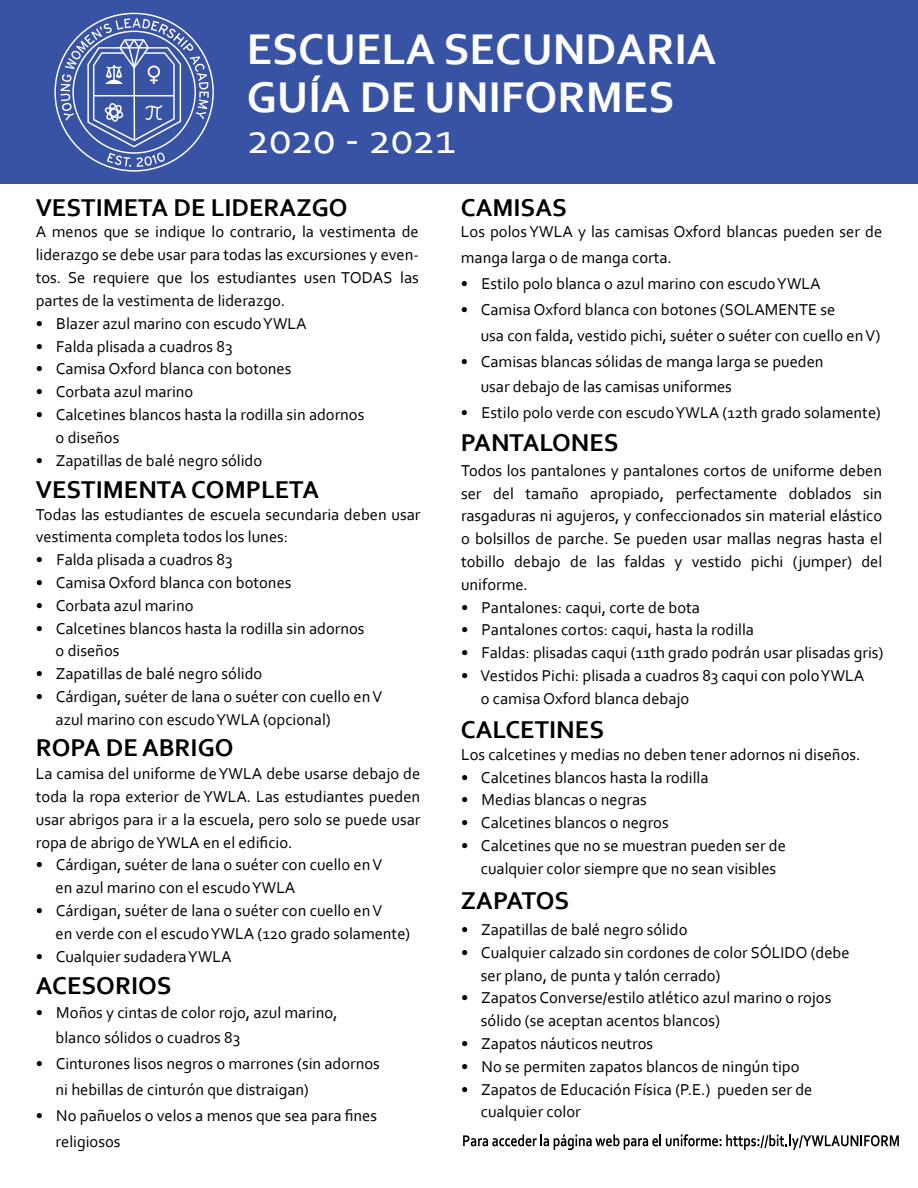
<style>
.page{position:relative;width:918px;height:1188px;background:#fff}
.page>*{position:absolute;margin:0;border:0;box-sizing:border-box;transform-origin:0 0}
.t1{font:700 45px/48.2px "Corbel";color:#fff}
.t2{font:44.7px "Corbel";letter-spacing:-.02em;color:#fff}
.t3{font:700 25.5px "Corbel";color:#000}
.t4{font:16.5px/22.8px "Corbel";color:#000}
</style>
<div class="page">
<div style="left:0;top:0;width:918px;height:183px;background:#3853a3"></div>
<svg style="left:61px;top:18px;width:148px;height:149px"></svg>
<svg style="left:463px;top:1134px;width:436px;height:16px"></svg>
<h1 class="t1" style="left:247px;top:24px;width:471px">ESCUELA SECUNDARIA<br>GUÍA DE UNIFORMES</h1>
<h2 class="t2" style="left:247px;top:111px;width:210px">2020 - 2021</h2>
<h3 class="t3" style="left:36px;top:192px;width:313px">VESTIMETA DE LIDERAZGO</h3>
<p class="t4" style="left:36px;top:220px;width:385px;text-align:justify">A menos que se indique lo contrario, la vestimenta de liderazgo se debe usar para todas las excursiones y even&shy;tos. Se requiere que los estudiantes usen TODAS las partes de la vestimenta de liderazgo.</p>
<p class="t4" style="left:36px;top:311px;width:272px">• Blazer azul marino con escudo YWLA</p>
<p class="t4" style="left:36px;top:334px;width:198px">• Falda plisada a cuadros 83</p>
<p class="t4" style="left:36px;top:357px;width:257px">• Camisa Oxford blanca con botones</p>
<p class="t4" style="left:36px;top:380px;width:159px">• Corbata azul marino</p>
<p class="t4" style="left:56px;top:403px;width:310px;text-indent:-20px">• Calcetines blancos hasta la rodilla sin adornos o diseños</p>
<p class="t4" style="left:36px;top:448px;width:228px">• Zapatillas de balé negro sólido</p>
<h3 class="t3" style="left:36px;top:474px;width:285px">VESTIMENTA COMPLETA</h3>
<p class="t4" style="left:36px;top:502px;width:386px">Todas las estudiantes de escuela secundaria deben usar vestimenta completa todos los lunes:</p>
<p class="t4" style="left:36px;top:548px;width:198px">• Falda plisada a cuadros 83</p>
<p class="t4" style="left:36px;top:571px;width:257px">• Camisa Oxford blanca con botones</p>
<p class="t4" style="left:36px;top:594px;width:159px">• Corbata azul marino</p>
<p class="t4" style="left:56px;top:616px;width:310px;text-indent:-20px">• Calcetines blancos hasta la rodilla sin adornos o diseños</p>
<p class="t4" style="left:36px;top:662px;width:228px">• Zapatillas de balé negro sólido</p>
<p class="t4" style="left:56px;top:685px;width:329px;text-indent:-20px">• Cárdigan, suéter de lana o suéter con cuello en V azul marino con escudo YWLA (opcional)</p>
<h3 class="t3" style="left:36px;top:732px;width:199px">ROPA DE ABRIGO</h3>
<p class="t4" style="left:36px;top:762px;width:386px;text-align:justify">La camisa del uniforme de YWLA debe usarse debajo de toda la ropa exterior de YWLA. Las estudiantes pueden usar abrigos para ir a la escuela, pero solo se puede usar ropa de abrigo de YWLA en el edificio.</p>
<p class="t4" style="left:56px;top:853px;width:329px;text-indent:-20px">• Cárdigan, suéter de lana o suéter con cuello en V en azul marino con el escudo YWLA</p>
<p class="t4" style="left:56px;top:899px;width:356px;text-indent:-20px">• Cárdigan, suéter de lana o suéter con cuello en V<br>en verde con el escudo YWLA (12o grado solamente)</p>
<p class="t4" style="left:36px;top:944px;width:197px">• Cualquier sudadera YWLA</p>
<h3 class="t3" style="left:36px;top:970px;width:137px">ACESORIOS</h3>
<p class="t4" style="left:56px;top:999px;width:283px;line-height:25.8px;text-indent:-20px">• Moños y cintas de color rojo, azul marino, blanco sólidos o cuadros 83</p>
<p class="t4" style="left:56px;top:1051px;width:326px;line-height:25.8px;text-indent:-20px">• Cinturones lisos negros o marrones (sin adornos ni hebillas de cinturón que distraigan)</p>
<p class="t4" style="left:56px;top:1102px;width:323px;line-height:25.8px;text-indent:-20px">• No pañuelos o velos a menos que sea para fines religiosos</p>
<h3 class="t3" style="left:461px;top:192px;width:107px">CAMISAS</h3>
<p class="t4" style="left:461px;top:219px;width:423px;line-height:25.8px">Los polos YWLA y las camisas Oxford blancas pueden ser de manga larga o de manga corta.</p>
<p class="t4" style="left:461px;top:272px;width:361px">• Estilo polo blanca o azul marino con escudo YWLA</p>
<p class="t4" style="left:481px;top:296px;width:401px;line-height:25.8px;text-indent:-20px">• Camisa Oxford blanca con botones (SOLAMENTE se<br>usa con falda, vestido pichi, suéter o suéter con cuello en V)</p>
<p class="t4" style="left:481px;top:348px;width:344px;line-height:25.8px;text-indent:-20px">• Camisas blancas sólidas de manga larga se pueden usar debajo de las camisas uniformes</p>
<p class="t4" style="left:461px;top:401px;width:421px">• Estilo polo verde con escudo YWLA (12th grado solamente)</p>
<h3 class="t3" style="left:461px;top:427px;width:159px">PANTALONES</h3>
<p class="t4" style="left:461px;top:459px;width:423px;text-align:justify">Todos los pantalones y pantalones cortos de uniforme deben ser del tamaño apropiado, perfectamente doblados sin rasgaduras ni agujeros, y confeccionados sin material elástico o bolsillos de parche. Se pueden usar mallas negras hasta el tobillo debajo de las faldas y vestido pichi (jumper) del uniforme.</p>
<p class="t4" style="left:461px;top:595px;width:240px">• Pantalones: caqui, corte de bota</p>
<p class="t4" style="left:461px;top:618px;width:295px">• Pantalones cortos: caqui, hasta la rodilla</p>
<p class="t4" style="left:461px;top:641px;width:424px">• Faldas: plisadas caqui (11th grado podrán usar plisadas gris)</p>
<p class="t4" style="left:481px;top:664px;width:385px;text-indent:-20px">• Vestidos Pichi: plisada a cuadros 83 caqui con polo YWLA o camisa Oxford blanca debajo</p>
<h3 class="t3" style="left:461px;top:714px;width:145px">CALCETINES</h3>
<p class="t4" style="left:461px;top:743px;width:401px">Los calcetines y medias no deben tener adornos ni diseños.</p>
<p class="t4" style="left:461px;top:765px;width:249px">• Calcetines blancos hasta la rodilla</p>
<p class="t4" style="left:461px;top:788px;width:187px">• Medias blancas o negras</p>
<p class="t4" style="left:461px;top:811px;width:209px">• Calcetines blancos o negros</p>
<p class="t4" style="left:481px;top:834px;width:307px;text-indent:-20px">• Calcetines que no se muestran pueden ser de cualquier color siempre que no sean visibles</p>
<h3 class="t3" style="left:461px;top:885px;width:110px">ZAPATOS</h3>
<p class="t4" style="left:461px;top:918px;width:228px">• Zapatillas de balé negro sólido</p>
<p class="t4" style="left:481px;top:941px;width:370px;text-indent:-20px">• Cualquier calzado sin cordones de color SÓLIDO (debe ser plano, de punta y talón cerrado)</p>
<p class="t4" style="left:481px;top:986px;width:352px;text-indent:-20px">• Zapatos Converse/estilo atlético azul marino o rojos sólido (se aceptan acentos blancos)</p>
<p class="t4" style="left:461px;top:1032px;width:194px">• Zapatos náuticos neutros</p>
<p class="t4" style="left:461px;top:1055px;width:340px">• No se permiten zapatos blancos de ningún tipo</p>
<p class="t4" style="left:481px;top:1077px;width:333px;text-indent:-20px">• Zapatos de Educación Física (P.E.) pueden ser de cualquier color</p>
</div>
